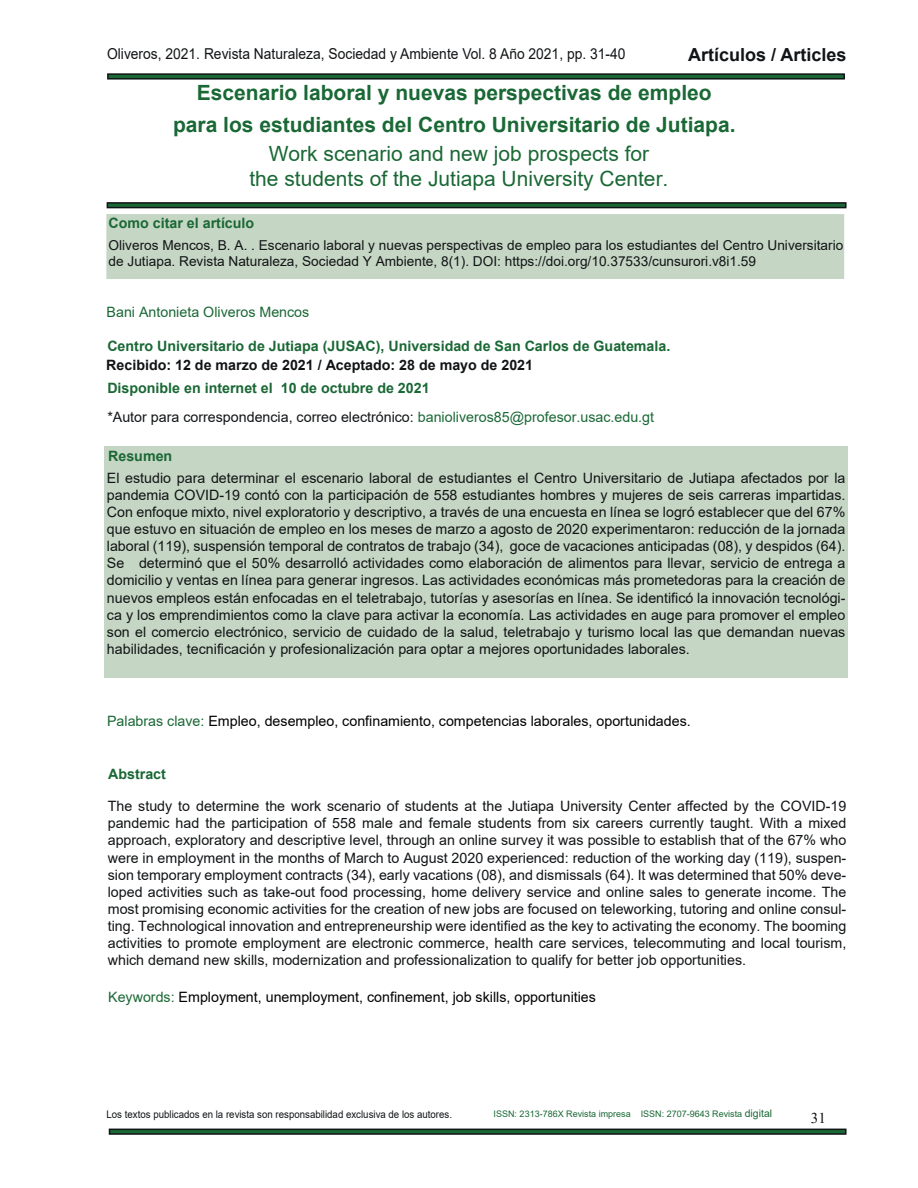
<style>
.page{position:relative;width:918px;height:1188px;background:#fff}
.page>*{position:absolute;margin:0;border:0;box-sizing:border-box;transform-origin:0 0}
.t1{font:700 21px/31.5px "Arial";color:#1a6835;text-align:center}
.t2{font:21px/25.2px "Arial";color:#1a6835;text-align:center}
.t3{font:700 18px "Arial";color:#111416}
.t4{font:15px "Arial";color:#111416;scale:.92 1}
.t5{font:15px "Times New Roman";color:#111416}
.t6{font:14.25px/17.1px "Arial";color:#111416;text-align:justify}
.t7{font:14.25px "Arial";color:#000001}
.t8{font:700 14.25px "Arial";color:#1a6835}
.t9{font:700 14.25px "Arial";color:#111416}
.t10{font:14.25px "Arial";color:#1a6835}
.t11{font:13.65px/16.4px "Arial";color:#111416}
.t12{font:10.5px "Arial";color:#111416;scale:.92 1}
.t13{font:9px "Arial";color:#1a6835}
.s1{color:#1a6835}
.s2{font-size:10.5px}
</style>
<div class="page">
<div style="left:108px;top:74px;width:736px;height:5px;background:#1a6835"></div>
<div style="left:107px;top:73px;width:738px;height:7px;border:2px solid #111416"></div>
<div style="left:109px;top:1129px;width:738px;height:6px;border:2px solid #111416"></div>
<div style="left:105px;top:446px;width:743px;height:232px;background:#c6d6c4"></div>
<div style="left:107px;top:202px;width:740px;height:6px;border:2px solid #111416"></div>
<div style="left:106px;top:213px;width:739px;height:66px;background:#c6d6c4"></div>
<div style="left:105px;top:213px;width:741px;height:86px;border:2px solid #fff"></div>
<p class="t4" style="left:107px;top:43px;width:565px">Oliveros, 2021. Revista Naturaleza, Sociedad y Ambiente Vol. 8 Año 2021, pp. 31-40</p>
<p class="t3" style="left:688px;top:42px;width:160px">Artículos / Articles</p>
<h1 class="t1" style="left:173px;top:77px;width:564px">Escenario laboral y nuevas perspectivas de empleo para los estudiantes del Centro Universitario de Jutiapa.</h1>
<h1 class="t2" style="left:249px;top:141px;width:421px">Work scenario and new job prospects for<br>the students of the Jutiapa University Center.</h1>
<p class="t8" style="left:109px;top:213px;width:147px">Como citar el artículo</p>
<p class="t11" style="left:109px;top:236px;width:736px">Oliveros Mencos, B. A. . Escenario laboral y nuevas perspectivas de empleo para los estudiantes del Centro Universitario de Jutiapa. Revista Naturaleza, Sociedad Y Ambiente, 8(1). DOI: https://doi.org/10.37533/cunsurori.v8i1.59</p>
<p class="t10" style="left:107px;top:302px;width:204px">Bani Antonieta Oliveros Mencos</p>
<p class="t8" style="left:107px;top:336px;width:565px">Centro Universitario de Jutiapa (JUSAC), Universidad de San Carlos de Guatemala.</p>
<p class="t8" style="left:107px;top:378px;width:324px">Disponible en internet el 10 de octubre de 2021</p>
<p class="t9" style="left:106px;top:355px;width:428px">Recibido: 12 de marzo de 2021 / Aceptado: 28 de mayo de 2021</p>
<p class="t6" style="left:107px;top:409px;width:548px">*Autor para correspondencia, correo electrónico: <span class="s1">banioliveros85@profesor.usac.edu.gt</span></p>
<p class="t8" style="left:108px;top:446px;width:66px">Resumen</p>
<p class="t6" style="left:107px;top:469px;width:740px">El estudio para determinar el escenario laboral de estudiantes el Centro Universitario de Jutiapa afectados por la pandemia COVID-19 contó con la participación de 558 estudiantes hombres y mujeres de seis carreras impartidas.<br>Con enfoque mixto, nivel exploratorio y descriptivo, a través de una encuesta en línea se logró establecer que del 67% que estuvo en situación de empleo en los meses de marzo a agosto de 2020 experimentaron: reducción de la jornada laboral (119), suspensión temporal de contratos de trabajo (34), goce de vacaciones anticipadas (08), y despidos (64).<br>Se determinó que el 50% desarrolló actividades como elaboración de alimentos para llevar, servicio de entrega a domicilio y ventas en línea para generar ingresos. Las actividades económicas más prometedoras para la creación de nuevos empleos están enfocadas en el teletrabajo, tutorías y asesorías en línea. Se identificó la innovación tecnológi&shy;ca y los emprendimientos como la clave para activar la economía. Las actividades en auge para promover el empleo son el comercio electrónico, servicio de cuidado de la salud, teletrabajo y turismo local las que demandan nuevas habilidades, tecnificación y profesionalización para optar a mejores oportunidades laborales.</p>
<p class="t7" style="left:107px;top:711px;width:585px"><span class="s1">Palabras clave:</span> Empleo, desempleo, confinamiento, competencias laborales, oportunidades.</p>
<p class="t8" style="left:108px;top:764px;width:59px">Abstract</p>
<p class="t6" style="left:108px;top:798px;width:740px">The study to determine the work scenario of students at the Jutiapa University Center affected by the COVID-19 pandemic had the participation of 558 male and female students from six careers currently taught. With a mixed approach, exploratory and descriptive level, through an online survey it was possible to establish that of the 67% who were in employment in the months of March to August 2020 experienced: reduction of the working day (119), suspen&shy;sion temporary employment contracts (34), early vacations (08), and dismissals (64). It was determined that 50% deve&shy;loped activities such as take-out food processing, home delivery service and online sales to generate income. The most promising economic activities for the creation of new jobs are focused on teleworking, tutoring and online consul&shy;ting. Technological innovation and entrepreneurship were identified as the key to activating the economy. The booming activities to promote employment are electronic commerce, health care services, telecommuting and local tourism, which demand new skills, modernization and professionalization to qualify for better job opportunities.</p>
<p class="t7" style="left:108px;top:987px;width:489px"><span class="s1">Keywords:</span> Employment, unemployment, confinement, job skills, opportunities</p>
<p class="t13" style="left:494px;top:1108px;width:280px">ISSN: 2313-786X Revista impresa ISSN: 2707-9643 Revista <span class="s2">digital</span></p>
<p class="t12" style="left:107px;top:1108px;width:377px">Los textos publicados en la revista son responsabilidad exclusiva de los autores.</p>
<p class="t5" style="left:811px;top:1108px;width:16px">31</p>
</div>
